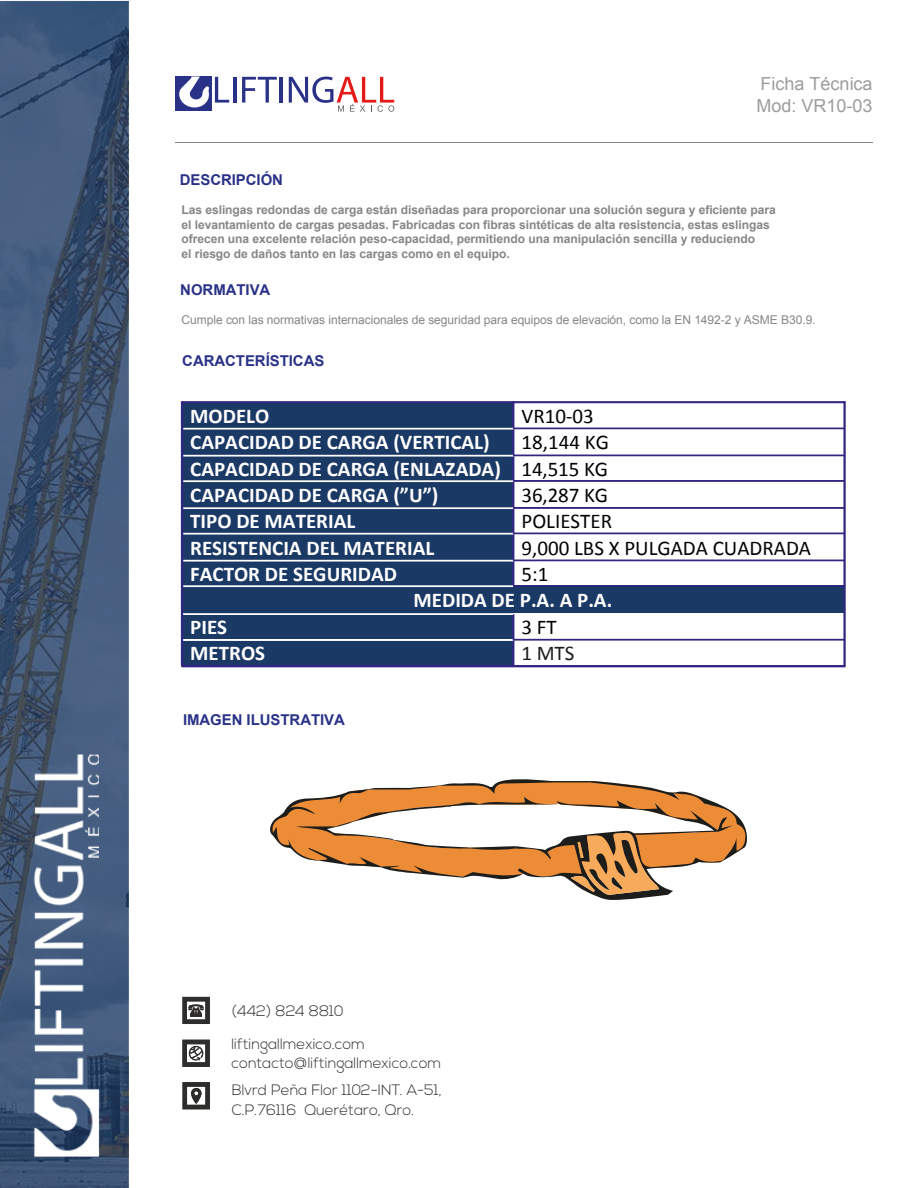
<style>
.page{position:relative;width:918px;height:1188px;background:#fff}
.page>*{position:absolute;margin:0;border:0;box-sizing:border-box;transform-origin:0 0}
.t1{font:700 21px/26.4px "Calibri";color:#fff;text-align:justify}
.t2{font:21px "Calibri";color:#020304}
.t3{font:21px "Calibri";color:#1d1d1b}
.t4{font:18px/21.6px "Arial";color:#9d9d9d}
.t5{font:300 15px/19.5px "Nexa";color:#2f2f2e}
.t6{font:700 15px "Arial";letter-spacing:-.005em;color:#2a3288}
.t7{font:700 12px/14.4px "Arial";letter-spacing:-.005em;color:#878686}
.t8{font:12px "Arial";letter-spacing:-.005em;color:#878686}
.s1{font-weight:400;color:#020304}
</style>
<div class="page">
<svg style="left:0;top:1px;width:129px;height:1187px;background:#3f5574"></svg>
<img style="left:9px;top:754px;width:90px;height:403px">
<hr style="left:175px;top:143px;width:698px;height:1px;background:#878686">
<div style="left:176px;top:76px;width:36px;height:35px;background:#2a3288"></div>
<svg style="left:179px;top:77px;width:50px;height:31px"></svg>
<hr style="left:233px;top:77px;width:3px;height:26px;background:#2a3288">
<svg style="left:242px;top:77px;width:35px;height:26px"></svg>
<hr style="left:280px;top:77px;width:3px;height:26px;background:#2a3288">
<svg style="left:289px;top:77px;width:105px;height:35px"></svg>
<svg style="left:183px;top:1082px;width:27px;height:27px"></svg>
<svg style="left:182px;top:1040px;width:28px;height:27px"></svg>
<svg style="left:183px;top:997px;width:27px;height:27px"></svg>
<svg style="left:270px;top:779px;width:477px;height:121px"></svg>
<div style="left:182px;top:402px;width:331px;height:264px;background:#1b3965"></div>
<div style="left:182px;top:586px;width:662px;height:28px;background:#1b3965"></div>
<div style="left:182px;top:401px;width:663px;height:2px;background:#020304;border:2px solid #312783"></div>
<div style="left:512px;top:401px;width:2px;height:186px;background:#fff;border:2px solid #312783"></div>
<div style="left:512px;top:614px;width:2px;height:53px;background:#fff;border:2px solid #312783"></div>
<div style="left:843px;top:401px;width:3px;height:266px;background:#020304;border:2px solid #312783"></div>
<div style="left:182px;top:639px;width:331px;height:2px;background:#020304;border:1px solid #fff"></div>
<div style="left:182px;top:665px;width:663px;height:2px;background:#020304;border:2px solid #312783"></div>
<div style="left:513px;top:639px;width:331px;height:1px;background:#020304;border:1px solid #312783"></div>
<div style="left:183px;top:613px;width:330px;height:2px;background:#020304;border:1px solid #fff"></div>
<div style="left:181px;top:401px;width:2px;height:266px;background:#020304;border:2px solid #312783"></div>
<div style="left:183px;top:585px;width:331px;height:2px;background:#020304;border:1px solid #fff"></div>
<div style="left:513px;top:585px;width:331px;height:2px;background:#020304;border:1px solid #312783"></div>
<div style="left:183px;top:560px;width:331px;height:1px;background:#020304;border:1px solid #fff"></div>
<div style="left:513px;top:560px;width:331px;height:1px;background:#020304;border:1px solid #312783"></div>
<div style="left:183px;top:533px;width:331px;height:1px;background:#020304;border:1px solid #fff"></div>
<div style="left:513px;top:533px;width:331px;height:1px;background:#020304;border:1px solid #312783"></div>
<div style="left:183px;top:507px;width:331px;height:2px;background:#020304;border:1px solid #fff"></div>
<div style="left:513px;top:507px;width:331px;height:2px;background:#020304;border:1px solid #312783"></div>
<div style="left:183px;top:480px;width:331px;height:2px;background:#020304;border:1px solid #fff"></div>
<div style="left:513px;top:480px;width:331px;height:2px;background:#020304;border:1px solid #312783"></div>
<div style="left:183px;top:455px;width:331px;height:1px;background:#020304;border:1px solid #fff"></div>
<div style="left:513px;top:455px;width:331px;height:1px;background:#020304;border:1px solid #312783"></div>
<div style="left:183px;top:428px;width:331px;height:1px;background:#020304;border:1px solid #fff"></div>
<div style="left:513px;top:428px;width:331px;height:1px;background:#020304;border:1px solid #312783"></div>
<h2 class="t4" style="left:757px;top:73px;width:118px">Ficha Técnica<br>Mod: VR10-03</h2>
<p class="t6" style="left:180px;top:169px;width:105px">DESCRIPCIÓN</p>
<p class="t7" style="left:181px;top:203px;width:596px">Las eslingas redondas de carga están diseñadas para proporcionar una solución segura y eficiente para el levantamiento de cargas pesadas. Fabricadas con fibras sintéticas de alta resistencia, estas eslingas ofrecen una excelente relación peso-capacidad, permitiendo una manipulación sencilla y reduciendo<br>el riesgo de daños tanto en las cargas como en el equipo.</p>
<p class="t6" style="left:180px;top:280px;width:92px">NORMATIVA</p>
<p class="t8" style="left:182px;top:312px;width:636px">Cumple con las normativas internacionales de seguridad para equipos de elevación, como la EN 1492-2 y ASME B30.9.</p>
<p class="t6" style="left:182px;top:351px;width:144px">CARACTERÍSTICAS</p>
<h1 class="t1" style="left:190px;top:402px;width:81px">MODELO</h1>
<h1 class="t2" style="left:522px;top:403px;width:74px">VR10-03</h1>
<h1 class="t1" style="left:190px;top:428px;width:301px">CAPACIDAD DE CARGA (VERTICAL)</h1>
<h1 class="t1" style="left:190px;top:428px;width:420px;text-indent:331px"><span class="s1">18,144 KG </span>CAPACIDAD DE CARGA (ENLAZADA) <span class="s1">14,515 KG </span>CAPACIDAD DE CARGA (”U”)</h1>
<h1 class="t2" style="left:522px;top:482px;width:88px">36,287 KG</h1>
<h1 class="t1" style="left:190px;top:507px;width:167px">TIPO DE MATERIAL</h1>
<h1 class="t2" style="left:522px;top:508px;width:92px">POLIESTER</h1>
<h1 class="t1" style="left:190px;top:534px;width:246px">RESISTENCIA DEL MATERIAL</h1>
<h1 class="t2" style="left:522px;top:535px;width:291px">9,000 LBS X PULGADA CUADRADA</h1>
<h1 class="t1" style="left:190px;top:560px;width:208px">FACTOR DE SEGURIDAD</h1>
<h1 class="t2" style="left:522px;top:561px;width:28px">5:1</h1>
<h1 class="t1" style="left:414px;top:586px;width:200px">MEDIDA DE P.A. A P.A.</h1>
<h1 class="t1" style="left:190px;top:613px;width:38px">PIES</h1>
<h1 class="t2" style="left:522px;top:614px;width:37px">3 FT</h1>
<h1 class="t1" style="left:190px;top:639px;width:76px">METROS</h1>
<h1 class="t3" style="left:522px;top:640px;width:54px">1 MTS</h1>
<p class="t6" style="left:183px;top:709px;width:163px">IMAGEN ILUSTRATIVA</p>
<p class="t5" style="left:231px;top:1002px;width:114px">(442) 824 8810</p>
<p class="t5" style="left:231px;top:1034px;width:211px">liftingallmexico.com contacto@liftingallmexico.com</p>
<p class="t5" style="left:232px;top:1081px;width:211px">Blvrd Peña Flor 1102-INT. A-51,<br>C.P.76116 Querétaro, Qro.</p>
</div>
